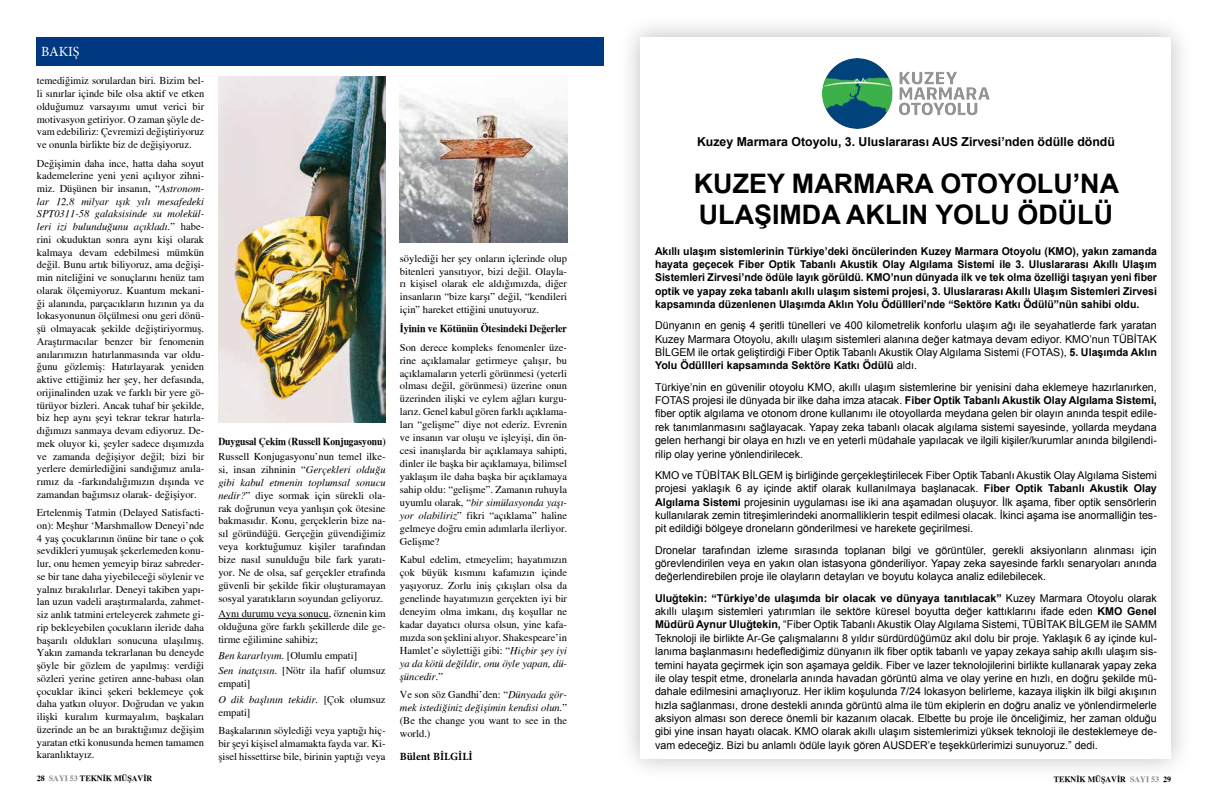
<style>
.page{position:relative;width:1208px;height:811px;background:#fff}
.page>*{position:absolute;margin:0;border:0;box-sizing:border-box;transform-origin:0 0}
.t1{font:700 26.9px/31.4px "Arial";color:#000}
.t2{font:14px "Minion Pro";color:#fff}
.t3{font:700 12.3px "Arial";color:#000}
.t4{font:700 11px "Minion Pro";color:#000}
.t5{font:10.8px/13.4px "Arial";color:#000;text-align:justify}
.t6{font:700 10.8px/13.3px "Arial";color:#000;text-align:justify}
.t7{font:10.5px/12.7px "Times Turk";color:#000;text-align:justify}
.t8{font:italic 10.5px/15.7px "Times Turk";color:#000}
.t9{font:700 10.5px "Times Turk";color:#000;scale:.91 1}
.t10{font:700 10.5px "Times Turk";color:#000;scale:.96 1}
.t11{font:700 8px "Times Turk";color:#000}
.s1{font-style:italic}
.s2{color:#87888a}
.s3{font-style:normal}
.s4{font-weight:700}
</style>
<div class="page">
<div style="left:37px;top:37px;width:567px;height:28px;background:#003882"></div>
<hr style="left:218px;top:618px;width:111px;height:1px;background:#000">
<img style="left:400px;top:94px;width:167px;height:148px">
<div style="left:618px;top:14px;width:575px;height:766px;background:#000;opacity:.26"></div>
<div style="left:641px;top:37px;width:530px;height:721px;background:#fff"></div>
<img style="left:822px;top:58px;width:167px;height:70px">
<img style="left:218px;top:77px;width:168px;height:345px">
<h2 class="t2" style="left:41px;top:42px;width:40px">BAKIŞ</h2>
<p class="t7" style="left:37px;top:74px;width:169px">temediğimiz sorulardan biri. Bizim bel&shy;li sınırlar içinde bile olsa aktif ve etken olduğumuz varsayımı umut verici bir motivasyon getiriyor. O zaman şöyle de&shy;vam edebiliriz: Çevremizi değiştiriyoruz ve onunla birlikte biz de değişiyoruz.</p>
<p class="t7" style="left:37px;top:157px;width:169px">Değişimin daha ince, hatta daha soyut kademelerine yeni yeni açılıyor zihni&shy;miz. Düşünen bir insanın, “<span class="s1">Astronom&shy;lar 12,8 milyar ışık yılı mesafedeki SPT0311-58 galaksisinde su molekül&shy;leri izi bulunduğunu açıkladı.</span>” habe&shy;rini okuduktan sonra aynı kişi olarak kalmaya devam edebilmesi mümkün değil. Bunu artık biliyoruz, ama değişi&shy;min niteliğini ve sonuçlarını henüz tam olarak ölçemiyoruz. Kuantum mekani&shy;ği alanında, parçacıkların hızının ya da lokasyonunun ölçülmesi onu geri dönü&shy;şü olmayacak şekilde değiştiriyormuş.<br>Araştırmacılar benzer bir fenomenin anılarımızın hatırlanmasında var oldu&shy;ğunu gözlemiş: Hatırlayarak yeniden aktive ettiğimiz her şey, her defasında, orijinalinden uzak ve farklı bir yere gö&shy;türüyor bizleri. Ancak tuhaf bir şekilde, biz hep aynı şeyi tekrar tekrar hatırla&shy;dığımızı sanmaya devam ediyoruz. De&shy;mek oluyor ki, şeyler sadece dışımızda ve zamanda değişiyor değil; bizi bir yerlere demirlediğini sandığımız anıla&shy;rımız da -farkındalığımızın dışında ve zamandan bağımsız olarak- değişiyor.</p>
<p class="t7" style="left:37px;top:506px;width:169px">Ertelenmiş Tatmin (Delayed Satisfacti&shy;on): Meşhur ‘Marshmallow Deneyi’nde 4 yaş çocuklarının önüne bir tane o çok sevdikleri yumuşak şekerlemeden konu&shy;lur, onu hemen yemeyip biraz sabreder&shy;se bir tane daha yiyebileceği söylenir ve yalnız bırakılırlar. Deneyi takiben yapı&shy;lan uzun vadeli araştırmalarda, zahmet&shy;siz anlık tatmini erteleyerek zahmete gi&shy;rip bekleyebilen çocukların ileride daha başarılı oldukları sonucuna ulaşılmış.<br>Yakın zamanda tekrarlanan bu deneyde şöyle bir gözlem de yapılmış: verdiği sözleri yerine getiren anne-babası olan çocuklar ikinci şekeri beklemeye çok daha yatkın oluyor. Doğrudan ve yakın ilişki kuralım kurmayalım, başkaları üzerinde an be an bıraktığımız değişim yaratan etki konusunda hemen tamamen karanlıktayız.</p>
<p class="t11" style="left:37px;top:773px;width:117px">28 <span class="s2">SAYI 53</span> TEKNİK MÜŞAVİR</p>
<p class="t9" style="left:218px;top:435px;width:185px">Duygusal Çekim (Russell Konjugasyonu)</p>
<p class="t7" style="left:218px;top:450px;width:169px">Russell Konjugasyonu’nun temel ilke&shy;si, insan zihninin “<span class="s1">Gerçekleri olduğu gibi kabul etmenin toplumsal sonucu nedir?</span>” diye sormak için sürekli ola&shy;rak doğrunun veya yanlışın çok ötesine bakmasıdır. Konu, gerçeklerin bize na&shy;sıl göründüğü. Gerçeğin güvendiğimiz veya korktuğumuz kişiler tarafından bize nasıl sunulduğu bile fark yaratı&shy;yor. Ne de olsa, saf gerçekler etrafında güvenli bir şekilde fikir oluşturamayan sosyal yaratıkların soyundan geliyoruz.</p>
<p class="t7" style="left:218px;top:607px;width:169px">Aynı durumu veya sonucu, öznenin kim olduğuna göre farklı şekillerde dile ge&shy;tirme eğilimine sahibiz;</p>
<p class="t7" style="left:218px;top:647px;width:169px;line-height:15.7px"><span class="s1">Ben kararlıyım</span>. [Olumlu empati]<br><span class="s1">Sen inatçısın</span>. [Nötr ila hafif olumsuz</p>
<p class="t8" style="left:218px;top:675px;width:169px"><span class="s3">empati]<br></span>O dik başlının tekidir. <span class="s3">[Çok olumsuz</span></p>
<p class="t7" style="left:218px;top:703px;width:169px;line-height:18.5px">empati]<br>Başkalarının söylediği veya yaptığı hiç-</p>
<p class="t7" style="left:218px;top:737px;width:169px">bir şeyi kişisel almamakta fayda var. Ki&shy;şisel hissettirse bile, birinin yaptığı veya</p>
<p class="t7" style="left:400px;top:251px;width:169px">söylediği her şey onların içlerinde olup bitenleri yansıtıyor, bizi değil. Olayla&shy;rı kişisel olarak ele aldığımızda, diğer insanların “bize karşı” değil, “kendileri için” hareket ettiğini unutuyoruz.</p>
<p class="t10" style="left:400px;top:322px;width:176px">İyinin ve Kötünün Ötesindeki Değerler</p>
<p class="t7" style="left:400px;top:341px;width:169px">Son derece kompleks fenomenler üze&shy;rine açıklamalar getirmeye çalışır, bu açıklamaların yeterli görünmesi (yeterli olması değil, görünmesi) üzerine onun üzerinden ilişki ve eylem ağları kurgu&shy;larız. Genel kabul gören farklı açıklama&shy;ları “gelişme” diye not ederiz. Evrenin ve insanın var oluşu ve işleyişi, din ön&shy;cesi inanışlarda bir açıklamaya sahipti, dinler ile başka bir açıklamaya, bilimsel yaklaşım ile daha başka bir açıklamaya sahip oldu: “gelişme”. Zamanın ruhuyla uyumlu olarak, “<span class="s1">bir simülasyonda yaşı&shy;yor olabiliriz</span>” fikri “açıklama” haline gelmeye doğru emin adımlarla ilerliyor.<br>Gelişme?</p>
<p class="t7" style="left:400px;top:553px;width:169px">Kabul edelim, etmeyelim; hayatımızın çok büyük kısmını kafamızın içinde yaşıyoruz. Zorlu iniş çıkışları olsa da genelinde hayatımızın gerçekten iyi bir deneyim olma imkanı, dış koşullar ne kadar dayatıcı olursa olsun, yine kafa&shy;mızda son şeklini alıyor. Shakespeare’in Hamlet’e söylettiği gibi: “<span class="s1">Hiçbir şey iyi ya da kötü değildir, onu öyle yapan, dü&shy;şüncedir.</span>”</p>
<p class="t7" style="left:400px;top:688px;width:169px">Ve son söz Gandhi’den: “<span class="s1">Dünyada gör&shy;mek istediğiniz değişimin kendisi olun.</span>” (Be the change you want to see in the world.)</p>
<p class="t4" style="left:400px;top:748px;width:74px">Bülent BİLGİLİ</p>
<p class="t3" style="left:697px;top:134px;width:419px">Kuzey Marmara Otoyolu, 3. Uluslararası AUS Zirvesi’nden ödülle döndü</p>
<h1 class="t1" style="left:694px;top:169px;width:427px">KUZEY MARMARA OTOYOLU’NA<br>ULAŞIMDA AKLIN YOLU ÖDÜLÜ</h1>
<p class="t6" style="left:655px;top:244px;width:503px">Akıllı ulaşım sistemlerinin Türkiye’deki öncülerinden Kuzey Marmara Otoyolu (KMO), yakın zamanda hayata geçecek Fiber Optik Tabanlı Akustik Olay Algılama Sistemi ile 3. Uluslararası Akıllı Ulaşım Sistemleri Zirvesi’nde ödüle layık görüldü. KMO’nun dünyada ilk ve tek olma özelliği taşıyan yeni fiber optik ve yapay zeka tabanlı akıllı ulaşım sistemi projesi, 3. Uluslararası Akıllı Ulaşım Sistemleri Zirvesi kapsamında düzenlenen Ulaşımda Aklın Yolu Ödüllleri’nde “Sektöre Katkı Ödülü”nün sahibi oldu.</p>
<p class="t5" style="left:655px;top:319px;width:503px">Dünyanın en geniş 4 şeritli tünelleri ve 400 kilometrelik konforlu ulaşım ağı ile seyahatlerde fark yaratan Kuzey Marmara Otoyolu, akıllı ulaşım sistemleri alanına değer katmaya devam ediyor. KMO’nun TÜBİTAK BİLGEM ile ortak geliştirdiği Fiber Optik Tabanlı Akustik Olay Algılama Sistemi (FOTAS), <span class="s4">5. Ulaşımda Aklın Yolu Ödüllleri kapsamında Sektöre Katkı Ödülü</span> aldı.</p>
<p class="t5" style="left:655px;top:380px;width:503px">Türkiye’nin en güvenilir otoyolu KMO, akıllı ulaşım sistemlerine bir yenisini daha eklemeye hazırlanırken, FOTAS projesi ile dünyada bir ilke daha imza atacak. <span class="s4">Fiber Optik Tabanlı Akustik Olay Algılama Sistemi, </span>fiber optik algılama ve otonom drone kullanımı ile otoyollarda meydana gelen bir olayın anında tespit edile&shy;rek tanımlanmasını sağlayacak. Yapay zeka tabanlı olacak algılama sistemi sayesinde, yollarda meydana gelen herhangi bir olaya en hızlı ve en yeterli müdahale yapılacak ve ilgili kişiler/kurumlar anında bilgilendi&shy;rilip olay yerine yönlendirilecek.</p>
<p class="t5" style="left:655px;top:468px;width:503px">KMO ve TÜBİTAK BİLGEM iş birliğinde gerçekleştirilecek Fiber Optik Tabanlı Akustik Olay Algılama Sistemi projesi yaklaşık 6 ay içinde aktif olarak kullanılmaya başlanacak. <span class="s4">Fiber Optik Tabanlı Akustik Olay Algılama Sistemi</span> projesinin uygulaması ise iki ana aşamadan oluşuyor. İlk aşama, fiber optik sensörlerin kullanılarak zemin titreşimlerindeki anormalliklerin tespit edilmesi olacak. İkinci aşama ise anormalliğin tes&shy;pit edildiği bölgeye droneların gönderilmesi ve harekete geçirilmesi.</p>
<p class="t5" style="left:655px;top:543px;width:503px">Dronelar tarafından izleme sırasında toplanan bilgi ve görüntüler, gerekli aksiyonların alınması için görevlendirilen veya en yakın olan istasyona gönderiliyor. Yapay zeka sayesinde farklı senaryoları anında değerlendirebilen proje ile olayların detayları ve boyutu kolayca analiz edilebilecek.</p>
<p class="t5" style="left:655px;top:591px;width:503px"><span class="s4">Uluğtekin: “Türkiye’de ulaşımda bir olacak ve dünyaya tanıtılacak”</span> Kuzey Marmara Otoyolu olarak akıllı ulaşım sistemleri yatırımları ile sektöre küresel boyutta değer kattıklarını ifade eden <span class="s4">KMO Genel Müdürü Aynur Uluğtekin,</span> “Fiber Optik Tabanlı Akustik Olay Algılama Sistemi, TÜBİTAK BİLGEM ile SAMM Teknoloji ile birlikte Ar-Ge çalışmalarını 8 yıldır sürdürdüğümüz akıl dolu bir proje. Yaklaşık 6 ay içinde kul&shy;lanıma başlanmasını hedeflediğimiz dünyanın ilk fiber optik tabanlı ve yapay zekaya sahip akıllı ulaşım sis&shy;temini hayata geçirmek için son aşamaya geldik. Fiber ve lazer teknolojilerini birlikte kullanarak yapay zeka ile olay tespit etme, dronelarla anında havadan görüntü alma ve olay yerine en hızlı, en doğru şekilde mü&shy;dahale edilmesini amaçlıyoruz. Her iklim koşulunda 7/24 lokasyon belirleme, kazaya ilişkin ilk bilgi akışının hızla sağlanması, drone destekli anında görüntü alma ile tüm ekiplerin en doğru analiz ve yönlendirmelerle aksiyon alması son derece önemli bir kazanım olacak. Elbette bu proje ile önceliğimiz, her zaman olduğu gibi yine insan hayatı olacak. KMO olarak akıllı ulaşım sistemlerimizi yüksek teknoloji ile desteklemeye de&shy;vam edeceğiz. Bizi bu anlamlı ödüle layık gören AUSDER’e teşekkürlerimizi sunuyoruz.” dedi.</p>
<p class="t11" style="left:1053px;top:775px;width:119px">TEKNİK MÜŞAVİR <span class="s2">SAYI 53</span> 29</p>
</div>
